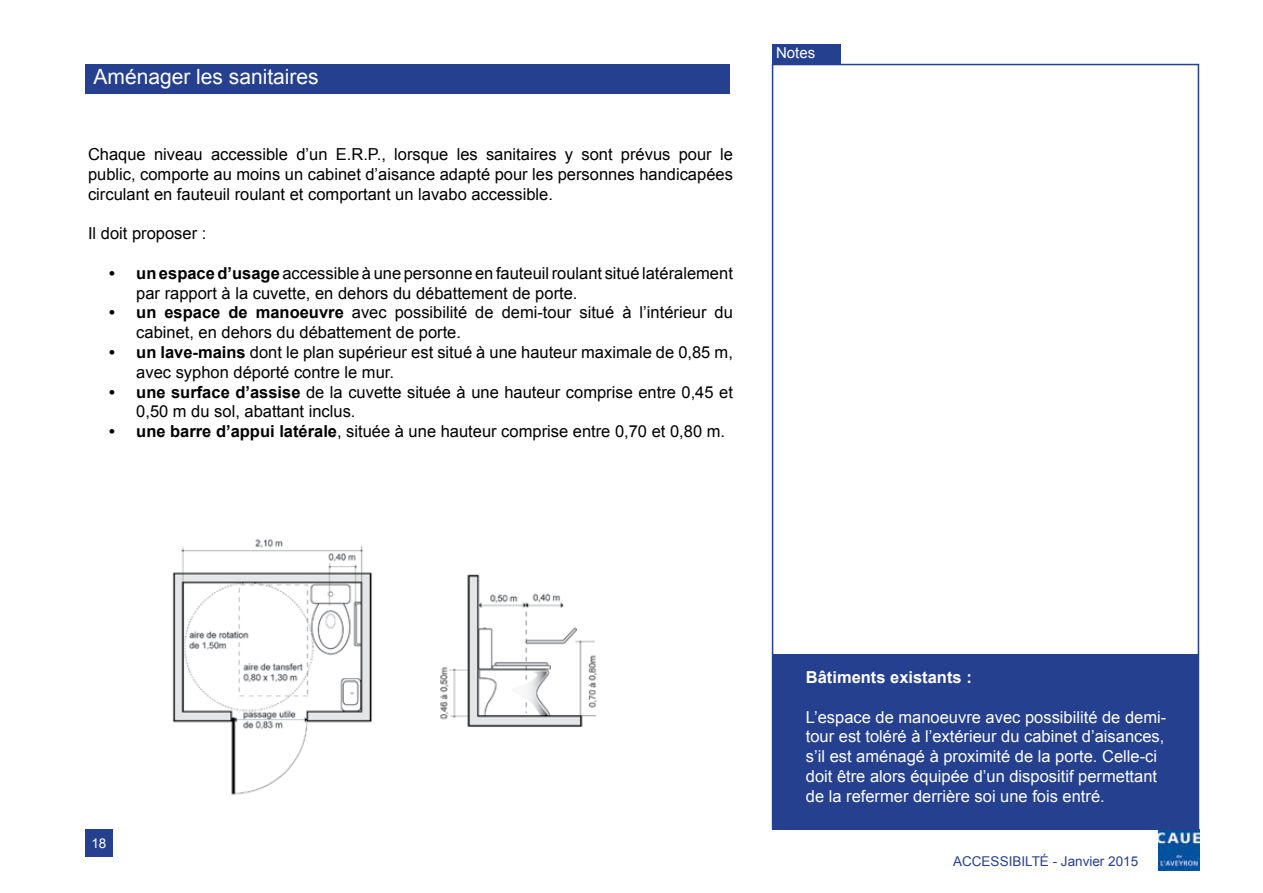
<style>
.page{position:relative;width:1263px;height:893px;background:#fff}
.page>*{position:absolute;margin:0;border:0;box-sizing:border-box;transform-origin:0 0}
.t1{font:21px "Arial";color:#fff}
.t2{font:16.5px/19.8px "Arial";color:#000}
.t3{font:16.5px/19.8px "Arial";color:#fff}
.t4{font:700 16.5px "Arial";color:#fff}
.t5{font:15px "Arial";color:#fff}
.t6{font:13.5px "Arial";color:#25408f}
.t7{font:13.5px "Arial";color:#fff}
.s1{font-weight:700}
</style>
<div class="page">
<img style="left:1158px;top:829px;width:41px;height:41px">
<div style="left:85px;top:829px;width:28px;height:28px;background:#25408f"></div>
<div style="left:772px;top:44px;width:68px;height:20px;background:#25408f"></div>
<img style="left:172px;top:539px;width:200px;height:256px">
<div style="left:85px;top:64px;width:645px;height:30px;background:#25408f"></div>
<div style="left:772px;top:654px;width:427px;height:175px;background:#25408f"></div>
<img style="left:440px;top:574px;width:157px;height:153px">
<p class="t1" style="left:94px;top:62px;width:227px">Aménager les sanitaires</p>
<p class="t2" style="left:88px;top:144px;width:646px;text-align:justify">Chaque niveau accessible d’un E.R.P., lorsque les sanitaires y sont prévus pour le public, comporte au moins un cabinet d’aisance adapté pour les personnes handicapées circulant en fauteuil roulant et comportant un lavabo accessible.</p>
<p class="t2" style="left:88px;top:224px;width:120px">Il doit proposer :</p>
<p class="t2" style="left:136px;top:263px;width:598px;text-indent:-27px"><span class="s1">• un espace d’usage</span> accessible à une personne en fauteuil roulant situé latéralement par rapport à la cuvette, en dehors du débattement de porte.</p>
<p class="t2" style="left:136px;top:303px;width:598px;text-indent:-27px"><span class="s1">• un espace de manoeuvre</span> avec possibilité de demi-tour situé à l’intérieur du cabinet, en dehors du débattement de porte.</p>
<p class="t2" style="left:136px;top:342px;width:598px;text-indent:-27px"><span class="s1">• un lave-mains</span> dont le plan supérieur est situé à une hauteur maximale de 0,85 m, avec syphon déporté contre le mur.</p>
<p class="t2" style="left:136px;top:382px;width:598px;text-indent:-27px"><span class="s1">• une surface d’assise</span> de la cuvette située à une hauteur comprise entre 0,45 et<br>0,50 m du sol, abattant inclus.</p>
<p class="t2" style="left:109px;top:422px;width:617px"><span class="s1">• une barre d’appui latérale</span>, située à une hauteur comprise entre 0,70 et 0,80 m.</p>
<p class="t5" style="left:776px;top:43px;width:41px">Notes</p>
<p class="t7" style="left:91px;top:834px;width:17px">18</p>
<p class="t4" style="left:806px;top:666px;width:167px">Bâtiments existants :</p>
<p class="t3" style="left:806px;top:707px;width:362px">L’espace de manoeuvre avec possibilité de demi&shy;tour est toléré à l’extérieur du cabinet d’aisances, s’il est aménagé à proximité de la porte. Celle-ci doit être alors équipée d’un dispositif permettant de la refermer derrière soi une fois entré.</p>
<p class="t6" style="left:953px;top:852px;width:187px">ACCESSIBILTÉ - Janvier 2015</p>
</div>
